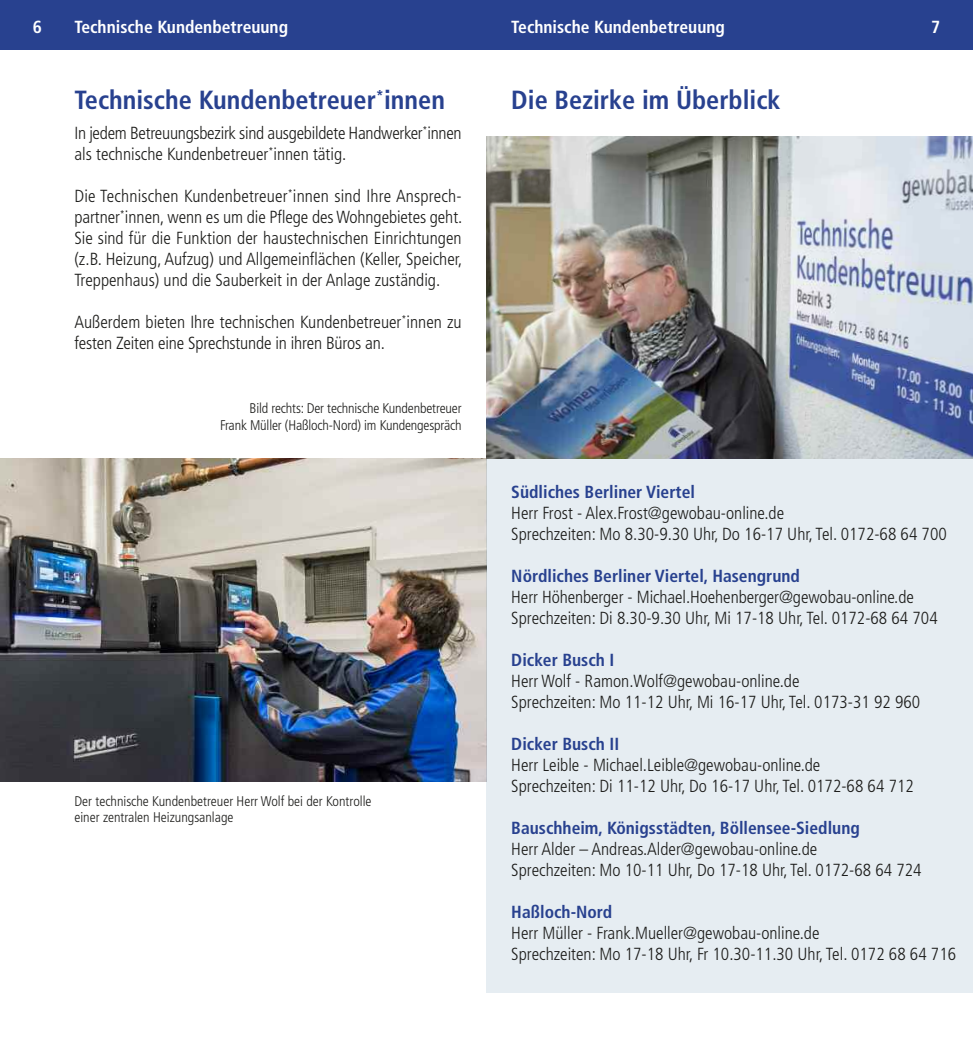
<style>
.page{position:relative;width:973px;height:1042px;background:#fff}
.page>*{position:absolute;margin:0;border:0;box-sizing:border-box;transform-origin:0 0}
.t1{font:700 condensed 26.25px "Frutiger LT Std";color:#28418f}
.t2{font:300 condensed 17.5px/21px "Frutiger LT Std";color:#1d1d1b}
.t3{font:700 condensed 17.5px "Frutiger LT Std";color:#28418f}
.t4{font:700 condensed 17.5px "Frutiger LT Std";color:#fff}
.t5{font:300 condensed 14px/16.8px "Frutiger LT Std";letter-spacing:-.01em;color:#1d1d1b;text-align:right}
</style>
<div class="page">
<div style="left:0;top:0;width:972px;height:50px;background:#28418f"></div>
<img style="left:0;top:459px;width:486px;height:322px">
<img style="left:486px;top:136px;width:486px;height:323px">
<div style="left:486px;top:459px;width:486px;height:533px;background:#e6edf2"></div>
<p class="t4" style="left:33px;top:20px;width:11px">6</p>
<p class="t4" style="left:74px;top:20px;width:215px">Technische Kundenbetreuung</p>
<p class="t4" style="left:511px;top:20px;width:215px">Technische Kundenbetreuung</p>
<p class="t4" style="left:931px;top:20px;width:11px">7</p>
<h1 class="t1" style="left:74px;top:89px;width:372px">Technische Kundenbetreuer<sup>*</sup>innen</h1>
<p class="t2" style="left:74px;top:124px;width:388px">In jedem Betreuungsbezirk sind ausgebildete Handwerker<sup>*</sup>innen als technische Kundenbetreuer<sup>*</sup>innen tätig.</p>
<p class="t2" style="left:74px;top:187px;width:389px;text-align:justify">Die Technischen Kundenbetreuer<sup>*</sup>innen sind Ihre Ansprech&shy;partner<sup>*</sup>innen, wenn es um die Pflege des Wohngebietes geht.<br>Sie sind für die Funktion der haustechnischen Einrichtungen (z.B. Heizung, Aufzug) und Allgemeinflächen (Keller, Speicher, Treppenhaus) und die Sauberkeit in der Anlage zuständig.</p>
<p class="t2" style="left:74px;top:313px;width:388px">Außerdem bieten Ihre technischen Kundenbetreuer<sup>*</sup>innen zu festen Zeiten eine Sprechstunde in ihren Büros an.</p>
<p class="t5" style="left:220px;top:400px;width:243px">Bild rechts: Der technische Kundenbetreuer<br>Frank Müller (Haßloch-Nord) im Kundengespräch</p>
<p class="t5" style="left:74px;top:795px;width:298px;line-height:15.8px;text-align:left">Der technische Kundenbetreuer Herr Wolf bei der Kontrolle einer zentralen Heizungsanlage</p>
<h1 class="t1" style="left:511px;top:89px;width:271px">Die Bezirke im Überblick</h1>
<p class="t3" style="left:511px;top:484px;width:185px">Südliches Berliner Viertel</p>
<p class="t2" style="left:511px;top:503px;width:437px">Herr Frost - Alex.Frost@gewobau-online.de<br>Sprechzeiten: Mo 8.30-9.30 Uhr, Do 16-17 Uhr, Tel. 0172-68 64 700</p>
<p class="t3" style="left:511px;top:568px;width:290px">Nördliches Berliner Viertel, Hasengrund</p>
<p class="t2" style="left:511px;top:587px;width:428px">Herr Höhenberger - Michael.Hoehenberger@gewobau-online.de<br>Sprechzeiten: Di 8.30-9.30 Uhr, Mi 17-18 Uhr, Tel. 0172-68 64 704</p>
<p class="t3" style="left:511px;top:652px;width:104px">Dicker Busch I</p>
<p class="t2" style="left:511px;top:671px;width:410px">Herr Wolf - Ramon.Wolf@gewobau-online.de<br>Sprechzeiten: Mo 11-12 Uhr, Mi 16-17 Uhr, Tel. 0173-31 92 960</p>
<p class="t3" style="left:511px;top:736px;width:109px">Dicker Busch II</p>
<p class="t2" style="left:511px;top:755px;width:404px">Herr Leible - Michael.Leible@gewobau-online.de<br>Sprechzeiten: Di 11-12 Uhr, Do 16-17 Uhr, Tel. 0172-68 64 712</p>
<p class="t3" style="left:511px;top:820px;width:350px">Bauschheim, Königsstädten, Böllensee-Siedlung</p>
<p class="t2" style="left:511px;top:839px;width:412px">Herr Alder – Andreas.Alder@gewobau-online.de<br>Sprechzeiten: Mo 10-11 Uhr, Do 17-18 Uhr, Tel. 0172-68 64 724</p>
<p class="t3" style="left:511px;top:904px;width:102px">Haßloch-Nord</p>
<p class="t2" style="left:511px;top:923px;width:446px">Herr Müller - Frank.Mueller@gewobau-online.de<br>Sprechzeiten: Mo 17-18 Uhr, Fr 10.30-11.30 Uhr, Tel. 0172 68 64 716</p>
</div>
